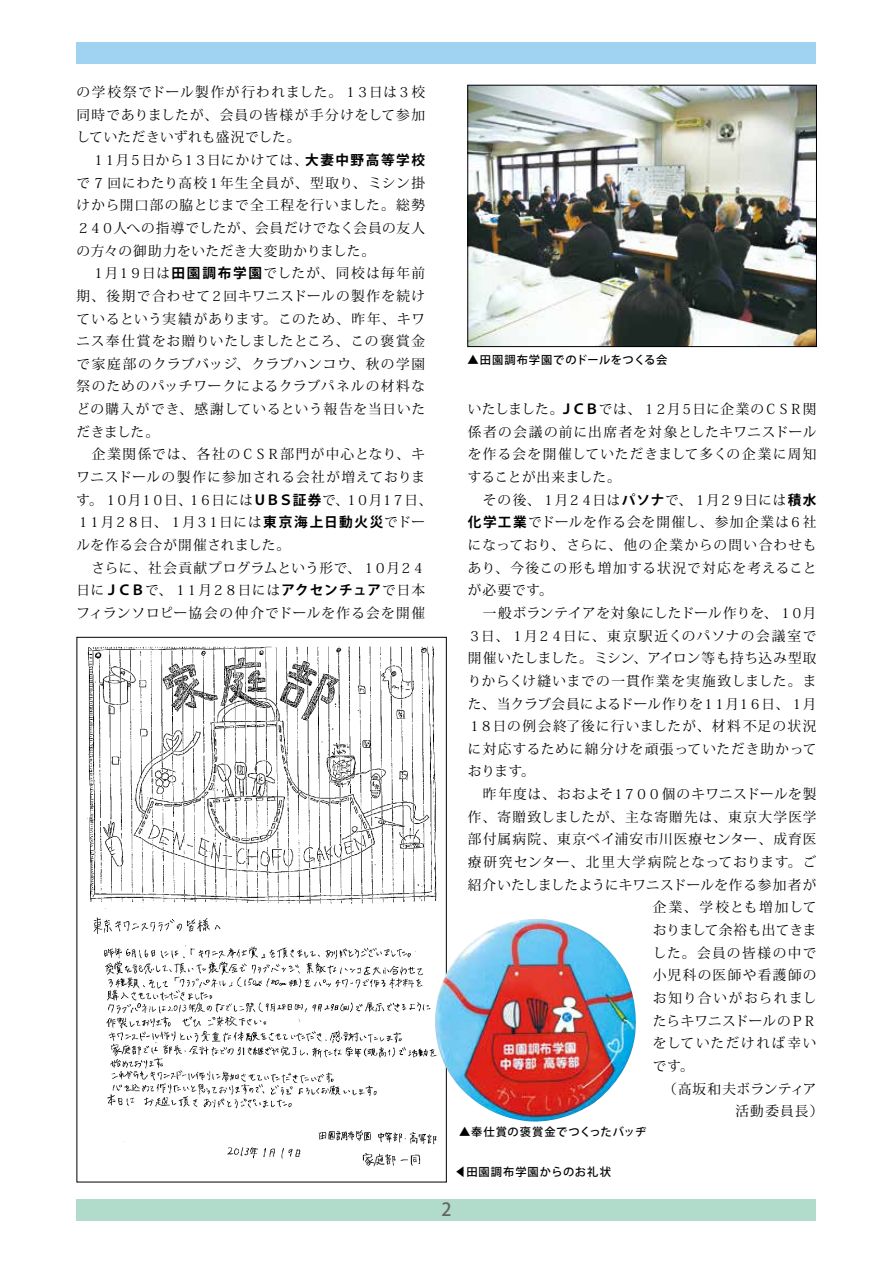
<style>
.page{position:relative;width:893px;height:1263px;background:#fff}
.page>*{position:absolute;margin:0;border:0;box-sizing:border-box;transform-origin:0 0}
.t1{font:500 18px "Koz Go Pro";color:#666464}
.t2{font:13.65px/22.6px "Koz Min Pro";letter-spacing:.055em;color:#000}
.t3{font:13.65px "Koz Min Pro";letter-spacing:.08em;color:#000}
.t4{font:13.65px "Koz Min Pro";letter-spacing:.015em;color:#000}
.t5{font:13.65px "Koz Min Pro";letter-spacing:.085em;color:#000}
.t6{font:13.65px "Koz Min Pro";letter-spacing:-.005em;color:#000}
.t7{font:13.65px "Koz Min Pro";letter-spacing:-.01em;color:#000}
.t8{font:13.65px "Koz Min Pro";letter-spacing:-.055em;color:#000}
.t9{font:13.65px "Koz Min Pro";letter-spacing:.02em;color:#000}
.t10{font:13.65px "Koz Min Pro";letter-spacing:.03em;color:#000}
.t11{font:13.65px "Koz Min Pro";letter-spacing:.005em;color:#000}
.t12{font:13.65px "Koz Min Pro";letter-spacing:.11em;color:#000}
.t13{font:13.65px "Koz Min Pro";color:#000}
.t14{font:13.65px "Koz Min Pro";letter-spacing:.09em;color:#000}
.t15{font:13.65px "Koz Min Pro";letter-spacing:.105em;color:#000}
.t16{font:13.65px "Koz Min Pro";letter-spacing:.115em;color:#000}
.t17{font:13.65px "Koz Min Pro";letter-spacing:.035em;color:#000}
.t18{font:500 11.25px "Koz Go Pro";letter-spacing:.075em;color:#000}
.t19{font:500 11.25px "Koz Go Pro";letter-spacing:.05em;color:#000}
.s1{font-family:"Koz Go Pro";font-weight:700}
</style>
<div class="page">
<div style="left:77px;top:43px;width:739px;height:21px;background:#a0d2f2"></div>
<div style="left:77px;top:1199px;width:739px;height:21px;background:#b1dbcb"></div>
<img style="left:470px;top:87px;width:345px;height:258px">
<div style="left:468px;top:85px;width:349px;height:262px;border:1px solid #000"></div>
<img style="left:87px;top:646px;width:350px;height:521px">
<img style="left:435px;top:918px;width:201px;height:205px">
<p class="t2" style="left:77px;top:80px;width:357px">の学校祭でドール製作が行われました。１３日は３校同時でありましたが、会員の皆様が手分けをして参加していただきいずれも盛況でした。<br>　１１月５日から１３日にかけては、<span class="s1">大妻中野高等学校</span>で 7 回にわたり高校１年生全員が、型取り、ミシン掛けから開口部の脇とじまで全工程を行いました。総勢<br>２４０人への指導でしたが、会員だけでなく会員の友人の方々の御助力をいただき大変助かりました。<br>　１月１９日は<span class="s1">田園調布学園</span>でしたが、同校は毎年前期、後期で合わせて２回キワニスドールの製作を続けているという実績があります。このため、昨年、キワニス奉仕賞をお贈りいたしましたところ、この褒賞金で家庭部のクラブバッジ、クラブハンコウ、秋の学園祭のためのパッチワークによるクラブパネルの材料などの購入ができ、感謝しているという報告を当日いただきました。<br>　企業関係では、各社のＣＳＲ部門が中心となり、キワニスドールの製作に参加される会社が増えております。１０月１０日、１６日には<span class="s1">ＵＢＳ証券</span>で、１０月１７日、<br>１１月２８日、１月３１日には<span class="s1">東京海上日動火災</span>でドールを作る会合が開催されました。<br>　さらに、社会貢献プログラムという形で、１０月２４日に<span class="s1">ＪＣＢ</span>で、１１月２８日には<span class="s1">アクセンチュア</span>で日本フィランソロピー協会の仲介でドールを作る会を開催</p>
<p class="t19" style="left:468px;top:353px;width:201px">▲田園調布学園でのドールをつくる会</p>
<p class="t6" style="left:468px;top:399px;width:350px">いたしました。<span class="s1">ＪＣＢ</span>では、１２月５日に企業のＣＳＲ関</p>
<p class="t2" style="left:468px;top:420px;width:350px">係者の会議の前に出席者を対象としたキワニスドール</p>
<p class="t5" style="left:468px;top:445px;width:350px">を作る会を開催していただきまして多くの企業に周知</p>
<p class="t13" style="left:468px;top:467px;width:154px">することが出来ました。</p>
<p class="t8" style="left:468px;top:490px;width:350px">　その後、１月２４日は<span class="s1">パソナ</span>で、１月２９日には<span class="s1">積水</span></p>
<p class="t2" style="left:468px;top:510px;width:350px"><span class="s1">化学工業</span>でドールを作る会を開催し、参加企業は６社</p>
<p class="t2" style="left:468px;top:533px;width:350px">になっており、さらに、他の企業からの問い合わせも</p>
<p class="t3" style="left:468px;top:558px;width:350px">あり、今後この形も増加する状況で対応を考えること</p>
<p class="t2" style="left:468px;top:578px;width:86px">が必要です。</p>
<p class="t4" style="left:468px;top:603px;width:350px">　一般ボランテイアを対象にしたドール作りを、１０月</p>
<p class="t3" style="left:468px;top:626px;width:350px">３日、１月２４日に、東京駅近くのパソナの会議室で</p>
<p class="t9" style="left:468px;top:648px;width:350px">開催いたしました。ミシン、アイロン等も持ち込み型取</p>
<p class="t2" style="left:468px;top:669px;width:350px">りからくけ縫いまでの一貫作業を実施致しました。ま</p>
<p class="t7" style="left:468px;top:694px;width:350px">た、当クラブ会員によるドール作りを１１月１６日、１月</p>
<p class="t5" style="left:468px;top:716px;width:350px">１８日の例会終了後に行いましたが、材料不足の状況</p>
<p class="t3" style="left:468px;top:739px;width:350px">に対応するために綿分けを頑張っていただき助かって</p>
<p class="t2" style="left:468px;top:760px;width:69px">おります。</p>
<p class="t10" style="left:468px;top:784px;width:350px">　昨年度は、おおよそ１７００個のキワニスドールを製</p>
<p class="t3" style="left:468px;top:807px;width:350px">作、寄贈致しましたが、主な寄贈先は、東京大学医学</p>
<p class="t3" style="left:468px;top:830px;width:350px">部付属病院、東京ベイ浦安市川医療センター、成育医</p>
<p class="t2" style="left:468px;top:850px;width:350px">療研究センター、北里大学病院となっております。ご</p>
<p class="t4" style="left:468px;top:875px;width:350px">紹介いたしましたようにキワニスドールを作る参加者が</p>
<p class="t14" style="left:653px;top:898px;width:165px">企業、学校とも増加して</p>
<p class="t11" style="left:653px;top:920px;width:165px">おりまして余裕も出てきま</p>
<p class="t15" style="left:653px;top:943px;width:165px">した。会員の皆様の中で</p>
<p class="t12" style="left:653px;top:965px;width:165px">小児科の医師や看護師の</p>
<p class="t12" style="left:653px;top:988px;width:165px">お知り合いがおられまし</p>
<p class="t11" style="left:653px;top:1011px;width:165px">たらキワニスドールのＰＲ</p>
<p class="t16" style="left:653px;top:1033px;width:165px">をしていただければ幸い</p>
<p class="t2" style="left:653px;top:1054px;width:42px">です。</p>
<p class="t17" style="left:663px;top:1079px;width:155px">（高坂和夫ボランティア</p>
<p class="t2" style="left:735px;top:1099px;width:90px">活動委員長）</p>
<p class="t18" style="left:459px;top:1124px;width:189px">▲奉仕賞の褒賞金でつくったバッヂ</p>
<p class="t18" style="left:455px;top:1164px;width:157px">◀田園調布学園からのお礼状</p>
<h1 class="t1" style="left:441px;top:1198px;width:12px">2</h1>
</div>
